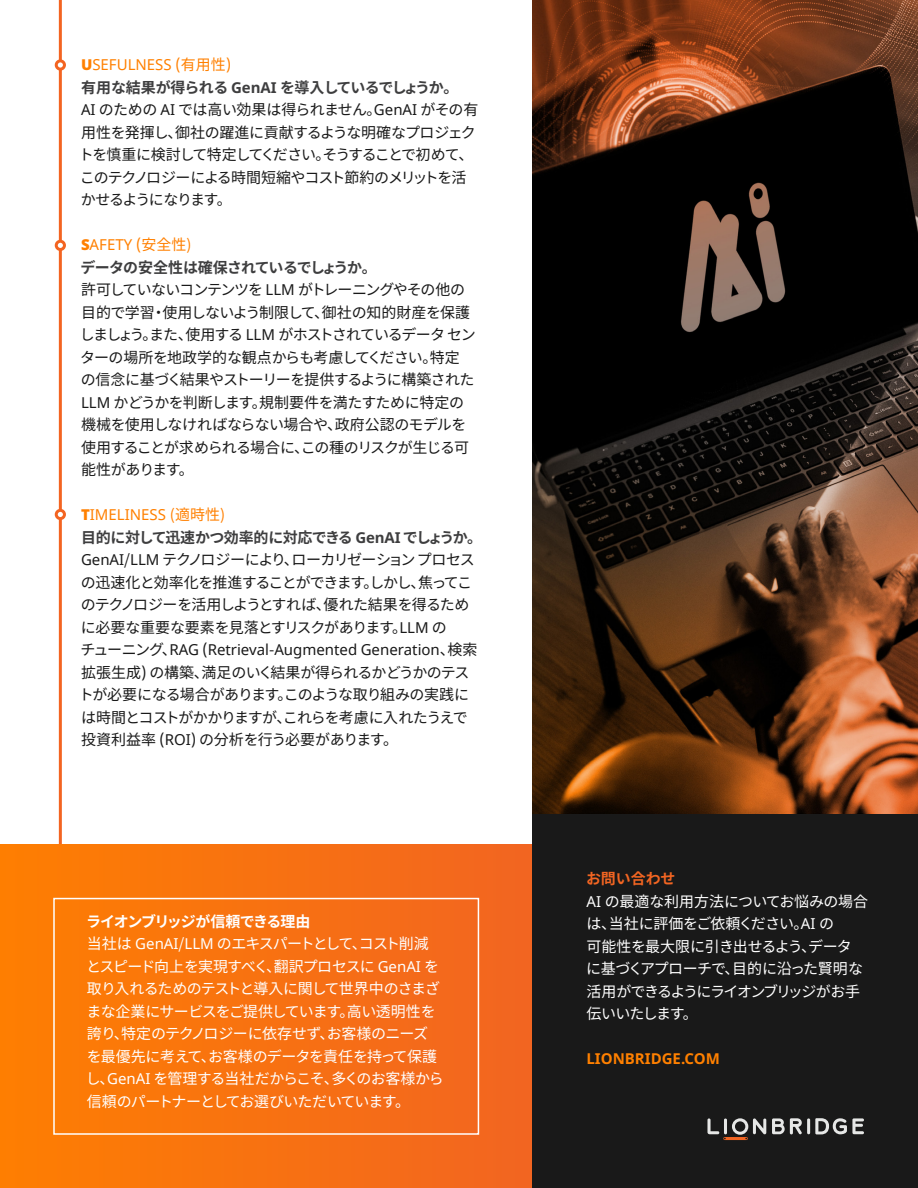
<style>
.page{position:relative;width:918px;height:1188px;background:#fff}
.page>*{position:absolute;margin:0;border:0;box-sizing:border-box;transform-origin:0 0}
.Lion_Contact_Us{font:15px/22.5px "Noto Sans CJ Kjp";letter-spacing:-.055em;color:#191919}
.Lion_Contact_Us-2{font:15px/22.5px "Noto Sans CJ Kjp";letter-spacing:-.05em;color:#fff}
.Lion_Contact_Us-3{font:700 15px "Noto Sans CJ Kjp";letter-spacing:-.05em;color:#3e3e3f}
.Lion_Contact_Us-4{font:15px "Noto Sans";color:#ff8000}
.Lion_Contact_Us-5{font:15px "Noto Sans CJ Kjp";letter-spacing:-.025em;color:#fff}
.Lion_Contact_Us-6{font:15px "Noto Sans CJ Kjp";letter-spacing:-.02em;color:#fff}
.Lion_Contact_Us-7{font:15px "Noto Sans CJ Kjp";letter-spacing:-.1em;color:#fff}
.Lion_Contact_Us-8{font:700 15px "Noto Sans CJ Kjp";letter-spacing:-.07em;color:#fff}
.Lion_Contact_Us-9{font:700 15px "Noto Sans";color:#ff8000}
.Lion_Contact_Us-10{font:15px "Noto Sans CJ Kjp";letter-spacing:-.08em;color:#fff}
.Lion_Contact_Us-11{font:700 15px "Noto Sans CJ Kjp";letter-spacing:-.01em;color:#f26522}
.s1{font-weight:900}
.s2{font-family:"Noto Sans CJ Kjp"}
.s3{font-family:"Noto Sans"}
</style>
<div class="page">
<hr style="left:59px;top:0;width:3px;height:921px;background:#f36421">
<div style="left:56px;top:61px;width:8px;height:8px;background:#fff;border-radius:50%"></div>
<div style="left:55px;top:59px;width:11px;height:12px;border:3px solid #f36421;border-radius:50%"></div>
<div style="left:0;top:845px;width:532px;height:343px;background:linear-gradient(to right,#fe7e01,#f26521)"></div>
<div style="left:532px;top:814px;width:386px;height:374px;background:#191919"></div>
<svg style="left:707px;top:1118px;width:59px;height:22px"></svg>
<svg style="left:772px;top:1118px;width:92px;height:16px"></svg>
<div style="left:56px;top:241px;width:8px;height:8px;background:#fff;border-radius:50%"></div>
<div style="left:55px;top:240px;width:11px;height:11px;border:3px solid #f36421;border-radius:50%"></div>
<div style="left:56px;top:510px;width:8px;height:9px;background:#fff;border-radius:50%"></div>
<div style="left:55px;top:509px;width:11px;height:11px;border:3px solid #f36421;border-radius:50%"></div>
<img style="left:532px;top:0;width:386px;height:814px">
<div style="left:53px;top:898px;width:426px;height:237px;border:2px solid #fff"></div>
<p class="Lion_Contact_Us-4" style="left:81px;top:54px;width:152px"><span class="s1">U</span>SEFULNESS (<span class="s2">有用性</span>)</p>
<p class="Lion_Contact_Us-3" style="left:81px;top:79px;width:379px">有用な結果が得られる <span class="s3">GenAI</span> を導入しているでしょうか。</p>
<p class="Lion_Contact_Us" style="left:79px;top:99px;width:401px"><span class="s3">AI</span> のための <span class="s3">AI</span> では高い効果は得られません。<span class="s3">GenAI</span> がその有用性を発揮し、御社の躍進に貢献するような明確なプロジェクトを慎重に検討して特定してください。そうすることで初めて、このテクノロジーによる時間短縮やコスト節約のメリットを活かせるようになります。</p>
<p class="Lion_Contact_Us-4" style="left:81px;top:234px;width:112px"><span class="s1">S</span>AFETY (<span class="s2">安全性)</span></p>
<p class="Lion_Contact_Us-3" style="left:81px;top:259px;width:298px">データの安全性は確保されているでしょうか。</p>
<p class="Lion_Contact_Us" style="left:80px;top:279px;width:397px">許可していないコンテンツを <span class="s3">LLM</span> がトレーニングやその他の目的で学習・使用しないよう制限して、御社の知的財産を保護しましょう。また、使用する <span class="s3">LLM</span> がホストされているデータ センターの場所を地政学的な観点からも考慮してください。特定の信念に基づく結果やストーリーを提供するように構築された<br><span class="s3">LLM</span> かどうかを判断します。規制要件を満たすために特定の機械を使用しなければならない場合や、政府公認のモデルを使用することが求められる場合に、この種のリスクが生じる可能性があります。</p>
<p class="Lion_Contact_Us-4" style="left:81px;top:504px;width:146px"><span class="s1">T</span>IMELINESS <span class="s2">(適時性)</span></p>
<p class="Lion_Contact_Us-3" style="left:81px;top:529px;width:403px">目的に対して迅速かつ効率的に対応できる <span class="s3">GenAI</span> でしょうか。</p>
<p class="Lion_Contact_Us" style="left:79px;top:549px;width:400px"><span class="s3">GenAI</span>/<span class="s3">LLM</span> テクノロジーにより、ローカリゼーション プロセスの迅速化と効率化を推進することができます。しかし、焦ってこのテクノロジーを活用しようとすれば、優れた結果を得るために必要な重要な要素を見落とすリスクがあります。<span class="s3">LLM</span> の<br>チューニング、<span class="s3">RAG (Retrieval</span>-<span class="s3">Augmented Generation</span>、検索拡張生成<span class="s3">)</span> の構築、満足のいく結果が得られるかどうかのテストが必要になる場合があります。このような取り組みの実践には時間とコストがかかりますが、これらを考慮に入れたうえで投資利益率 <span class="s3">(ROI)</span> の分析を行う必要があります。</p>
<p class="Lion_Contact_Us-8" style="left:86px;top:913px;width:226px">ライオンブリッジが信頼できる理由</p>
<p class="Lion_Contact_Us-2" style="left:86px;top:933px;width:360px">当社は <span class="s3">GenAI</span>/<span class="s3">LLM</span> のエキスパートとして、コスト削減とスピード向上を実現すべく、翻訳プロセスに <span class="s3">GenAI</span> を取り入れるためのテストと導入に関して世界中のさまざまな企業にサービスをご提供しています。高い透明性を誇り、特定のテクノロジーに依存せず、お客様のニーズを最優先に考えて、お客様のデータを責任を持って保護し、<span class="s3">GenAI</span> を管理する当社だからこそ、多くのお客様から信頼のパートナーとしてお選びいただいています。</p>
<p class="Lion_Contact_Us-11" style="left:586px;top:870px;width:91px">お問い合わせ</p>
<p class="Lion_Contact_Us-6" style="left:586px;top:893px;width:283px"><span class="s3">AI</span> の最適な利用方法についてお悩みの場合</p>
<p class="Lion_Contact_Us-5" style="left:586px;top:915px;width:249px">は、当社に評価をご依頼ください。<span class="s3">AI</span> の</p>
<p class="Lion_Contact_Us-2" style="left:586px;top:935px;width:267px">可能性を最大限に引き出せるよう、データ</p>
<p class="Lion_Contact_Us-5" style="left:586px;top:960px;width:278px">に基づくアプローチで、目的に沿った賢明な</p>
<p class="Lion_Contact_Us-7" style="left:586px;top:983px;width:275px">活用ができるようにライオンブリッジがお手</p>
<p class="Lion_Contact_Us-10" style="left:586px;top:1005px;width:113px">伝いいたします。</p>
<p class="Lion_Contact_Us-9" style="left:586px;top:1050px;width:135px">LIONBRIDGE.COM</p>
</div>
